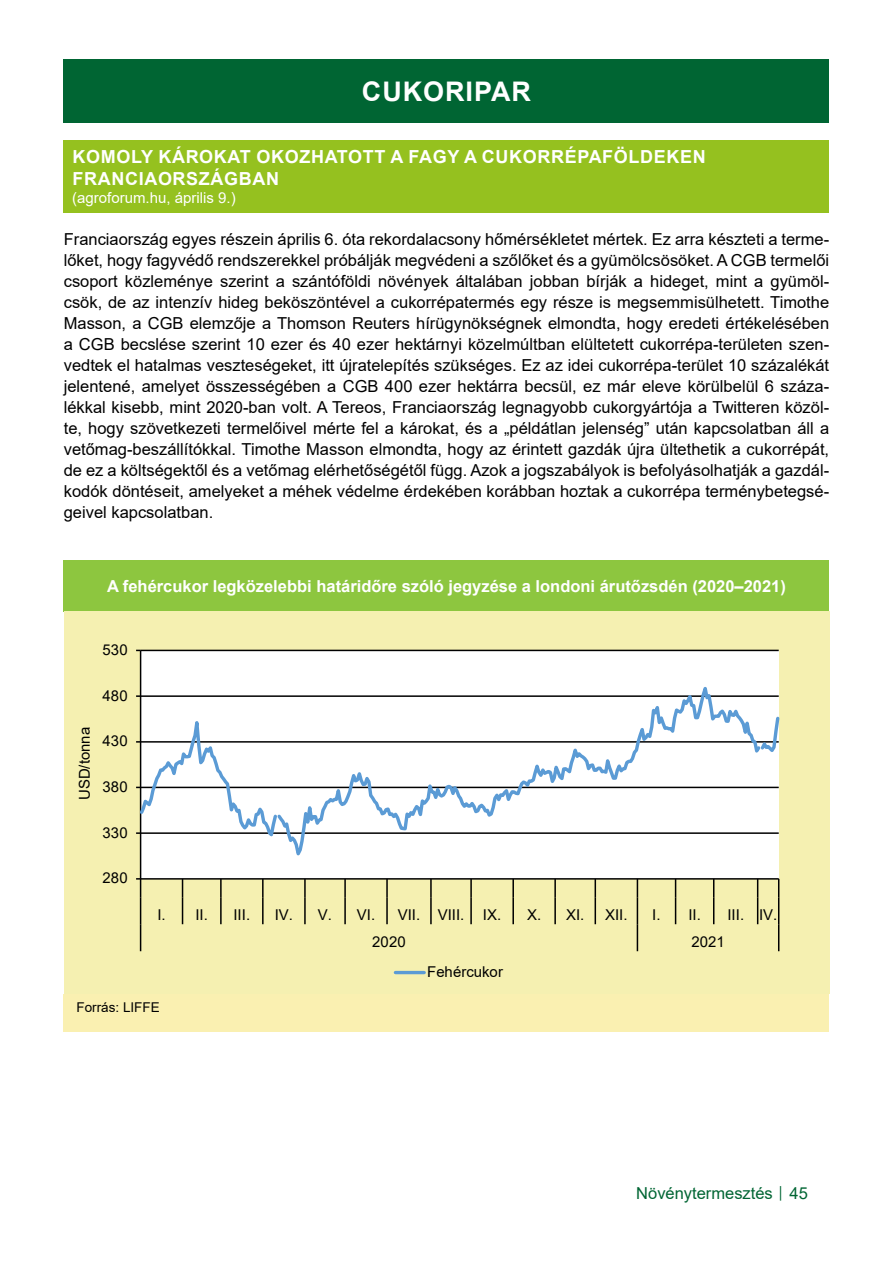
<style>
.page{position:relative;width:893px;height:1263px;background:#fff}
.page>*{position:absolute;margin:0;border:0;box-sizing:border-box;transform-origin:0 0}
.Cím_01{font:700 27px "Arial";letter-spacing:.035em;color:#fff}
.Cím_02{font:700 18px/21.6px "Arial";letter-spacing:.035em;color:#fff}
.Szoveg{font:16.5px/21px "Arial";color:#000;text-align:justify}
.Tablazat_cime{font:700 16.5px "Arial";color:#fff}
.t1{font:16.5px "Arial";color:#006533}
.t2{font:15px "Arial";color:#000}
.Cím_03{font:15px "Arial";color:#fff}
.Tablazat_forrasa{font:13.5px "Arial";color:#000}
.s1{font-size:12px}
</style>
<div class="page">
<div style="left:64px;top:60px;width:765px;height:63px;background:#006533"></div>
<div style="left:64px;top:140px;width:765px;height:73px;background:#95c11f"></div>
<div style="left:64px;top:994px;width:765px;height:37px;background:#faf0b1"></div>
<div style="left:64px;top:560px;width:765px;height:51px;background:#8dc63f"></div>
<div style="left:64px;top:611px;width:765px;height:383px;background:#f5f0b1"></div>
<div style="left:141px;top:650px;width:638px;height:229px;background:#fff"></div>
<hr style="left:141px;top:650px;width:638px;height:1px;background:#000">
<hr style="left:140px;top:650px;width:1px;height:229px;background:#000">
<hr style="left:141px;top:878px;width:638px;height:2px;background:#000">
<svg style="left:220px;top:879px;width:2px;height:18px"></svg>
<svg style="left:262px;top:879px;width:2px;height:18px"></svg>
<svg style="left:304px;top:879px;width:2px;height:18px"></svg>
<svg style="left:344px;top:879px;width:2px;height:18px"></svg>
<svg style="left:386px;top:879px;width:2px;height:18px"></svg>
<svg style="left:430px;top:879px;width:2px;height:18px"></svg>
<svg style="left:470px;top:879px;width:2px;height:18px"></svg>
<svg style="left:512px;top:879px;width:2px;height:18px"></svg>
<svg style="left:554px;top:879px;width:2px;height:18px"></svg>
<svg style="left:182px;top:880px;width:1px;height:44px"></svg>
<hr style="left:220px;top:897px;width:2px;height:27px;background:#000">
<hr style="left:262px;top:897px;width:2px;height:27px;background:#000">
<hr style="left:304px;top:897px;width:2px;height:27px;background:#000">
<hr style="left:344px;top:897px;width:2px;height:27px;background:#000">
<hr style="left:386px;top:897px;width:2px;height:27px;background:#000">
<hr style="left:430px;top:897px;width:2px;height:27px;background:#000">
<hr style="left:470px;top:897px;width:2px;height:27px;background:#000">
<hr style="left:512px;top:897px;width:2px;height:27px;background:#000">
<hr style="left:554px;top:897px;width:2px;height:27px;background:#000">
<svg style="left:595px;top:880px;width:1px;height:44px"></svg>
<svg style="left:675px;top:880px;width:1px;height:44px"></svg>
<svg style="left:713px;top:880px;width:1px;height:44px"></svg>
<svg style="left:757px;top:880px;width:1px;height:44px"></svg>
<svg style="left:136px;top:878px;width:5px;height:73px"></svg>
<svg style="left:637px;top:880px;width:1px;height:71px"></svg>
<svg style="left:778px;top:880px;width:1px;height:71px"></svg>
<svg style="left:140px;top:675px;width:640px;height:189px"></svg>
<hr style="left:395px;top:971px;width:29px;height:3px;background:#5b9bd5">
<p class="Cím_01" style="left:362px;top:73px;width:171px">CUKORIPAR</p>
<p class="Cím_02" style="left:73px;top:146px;width:635px">KOMOLY KÁROKAT OKOZHATOTT A FAGY A CUKORRÉPAFÖLDEKEN<br>FRANCIAORSZÁGBAN</p>
<p class="Cím_03" style="left:72px;top:187px;width:165px">(agroforum.hu, április 9.)</p>
<p class="Szoveg" style="left:64px;top:229px;width:767px">Franciaország egyes részein április 6. óta rekordalacsony hőmérsékletet mértek. Ez arra készteti a terme&shy;lőket, hogy fagyvédő rendszerekkel próbálják megvédeni a szőlőket és a gyümölcsösöket. A CGB termelői csoport közleménye szerint a szántóföldi növények általában jobban bírják a hideget, mint a gyümöl&shy;csök, de az intenzív hideg beköszöntével a cukorrépatermés egy része is megsemmisülhetett. Timothe Masson, a CGB elemzője a Thomson Reuters hírügynökségnek elmondta, hogy eredeti értékelésében a CGB becslése szerint 10 ezer és 40 ezer hektárnyi közelmúltban elültetett cukorrépa-területen szen&shy;vedtek el hatalmas veszteségeket, itt újratelepítés szükséges. Ez az idei cukorrépa-terület 10 százalékát jelentené, amelyet összességében a CGB 400 ezer hektárra becsül, ez már eleve körülbelül 6 száza&shy;lékkal kisebb, mint 2020-ban volt. A Tereos, Franciaország legnagyobb cukorgyártója a Twitteren közöl&shy;te, hogy szövetkezeti termelőivel mérte fel a károkat, és a „példátlan jelenség” után kapcsolatban áll a vetőmag-beszállítókkal. Timothe Masson elmondta, hogy az érintett gazdák újra ültethetik a cukorrépát, de ez a költségektől és a vetőmag elérhetőségétől függ. Azok a jogszabályok is befolyásolhatják a gazdál&shy;kodók döntéseit, amelyeket a méhek védelme érdekében korábban hoztak a cukorrépa terménybetegsé&shy;geivel kapcsolatban.</p>
<p class="Tablazat_cime" style="left:107px;top:574px;width:680px">A fehércukor legközelebbi határidőre szóló jegyzése a londoni árutőzsdén (2020–2021)</p>
<p class="t2" style="left:103px;top:639px;width:27px">530</p>
<p class="t2" style="left:74px;top:800px;width:74px;rotate:-90deg">USD/tonna</p>
<p class="t2" style="left:103px;top:685px;width:27px">480</p>
<p class="t2" style="left:103px;top:731px;width:27px">430</p>
<p class="t2" style="left:103px;top:776px;width:27px">380</p>
<p class="t2" style="left:103px;top:822px;width:27px">330</p>
<p class="t2" style="left:103px;top:868px;width:27px">280</p>
<p class="t2" style="left:157px;top:904px;width:52px">I. II.</p>
<p class="t2" style="left:233px;top:904px;width:18px">III.</p>
<p class="t2" style="left:275px;top:904px;width:59px">IV. V.</p>
<p class="t2" style="left:357px;top:904px;width:146px">VI. VII. VIII. IX.</p>
<p class="t2" style="left:527px;top:904px;width:59px">X. XI.</p>
<p class="t2" style="left:605px;top:904px;width:24px">XII.</p>
<p class="t2" style="left:652px;top:904px;width:50px">I. II.</p>
<p class="t2" style="left:727px;top:904px;width:52px">III. IV.</p>
<p class="t2" style="left:372px;top:931px;width:35px">2020</p>
<p class="t2" style="left:691px;top:931px;width:35px">2021</p>
<p class="t2" style="left:427px;top:961px;width:77px">Fehércukor</p>
<p class="Tablazat_forrasa" style="left:77px;top:998px;width:85px">Forrás: LIFFE</p>
<p class="t1" style="left:636px;top:1182px;width:173px">Növénytermesztés <span class="s1">│</span> 45</p>
</div>
